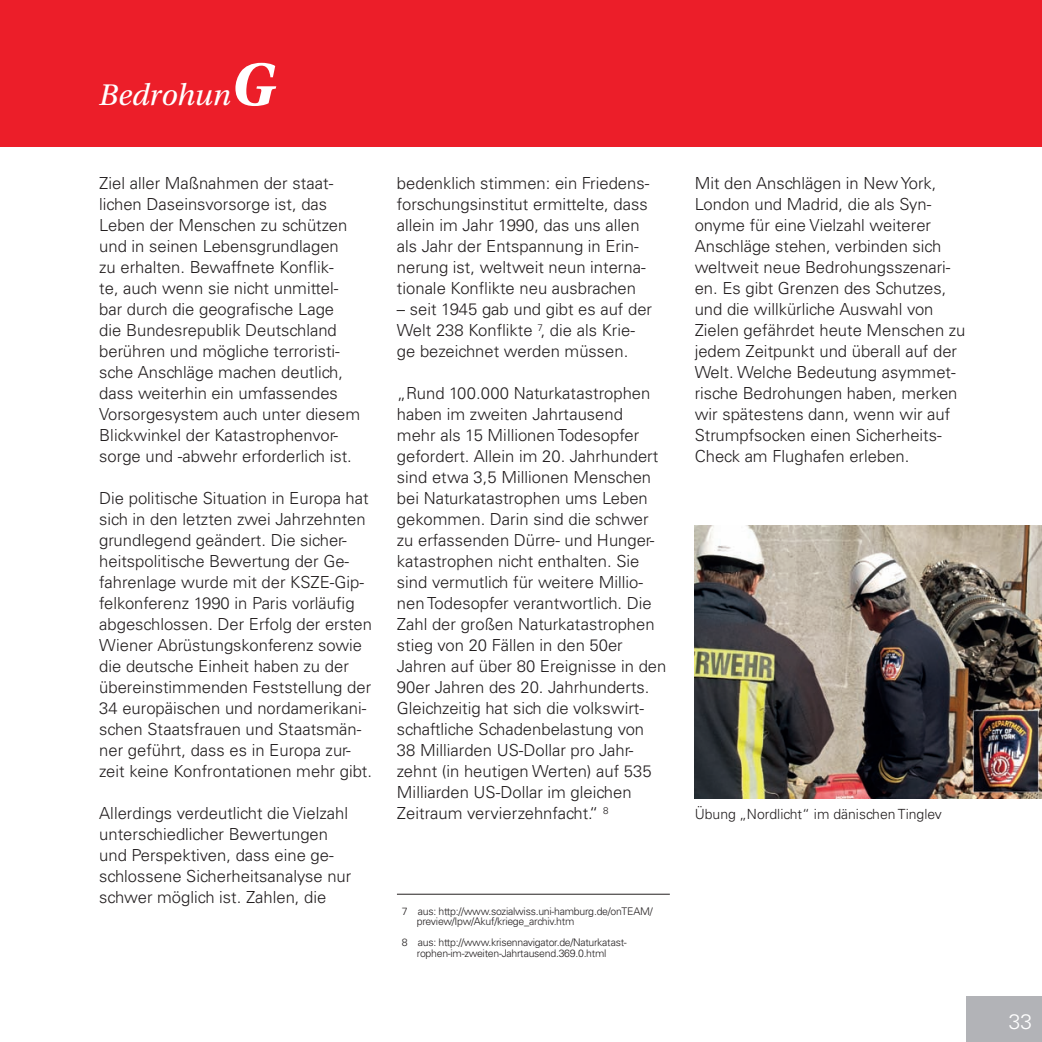
<style>
.page{position:relative;width:1042px;height:1042px;background:#fff}
.page>*{position:absolute;margin:0;border:0;box-sizing:border-box;transform-origin:0 0}
.t1{font:italic 31.5px "Utopia Std";color:#fff}
.t2{font:300 21px "Univers LT Std";color:#fff}
.t3{font:300 16.62px/21px "Univers LT Std";color:#231f20}
.t4{font:300 14px "Univers LT Std";color:#231f20}
.t5{font:300 10.5px/10.5px "Univers LT Std";letter-spacing:-.025em;color:#231f20}
.s1{font-weight:700;font-size:63px}
</style>
<div class="page">
<div style="left:0;top:0;width:1042px;height:147px;background:#ec1e29"></div>
<div style="left:966px;top:996px;width:76px;height:46px;background:#b2b3b7"></div>
<hr style="left:397px;top:894px;width:273px;height:1px;background:#231f20">
<img style="left:694px;top:525px;width:348px;height:273px">
<p class="t1" style="left:99px;top:78px;width:177px">Bedrohun<span class="s1">G</span></p>
<p class="t3" style="left:99px;top:173px;width:262px">Ziel aller Maßnahmen der staat&shy;lichen Daseinsvorsorge ist, das Leben der Menschen zu schützen und in seinen Lebensgrundlagen<br>zu erhalten. Bewaffnete Konflik-<br>te, auch wenn sie nicht unmittel&shy;bar durch die geografische Lage die Bundesrepublik Deutschland berühren und mögliche terroristi&shy;sche Anschläge machen deutlich, dass weiterhin ein umfassendes Vorsorgesystem auch unter diesem Blickwinkel der Katastrophenvor&shy;sorge und -abwehr erforderlich ist.</p>
<p class="t3" style="left:99px;top:488px;width:274px">Die politische Situation in Europa hat sich in den letzten zwei Jahrzehnten grundlegend geändert. Die sicher&shy;heitspolitische Bewertung der Ge&shy;fahrenlage wurde mit der KSZE-Gip&shy;felkonferenz 1990 in Paris vorläufig abgeschlossen. Der Erfolg der ersten Wiener Abrüstungskonferenz sowie die deutsche Einheit haben zu der übereinstimmenden Feststellung der 34 europäischen und nordamerikani&shy;schen Staatsfrauen und Staatsmän&shy;ner geführt, dass es in Europa zur&shy;zeit keine Konfrontationen mehr gibt.</p>
<p class="t3" style="left:99px;top:803px;width:254px">Allerdings verdeutlicht die Vielzahl unterschiedlicher Bewertungen und Perspektiven, dass eine ge&shy;schlossene Sicherheitsanalyse nur schwer möglich ist. Zahlen, die</p>
<p class="t3" style="left:397px;top:173px;width:254px">bedenklich stimmen: ein Friedens&shy;forschungsinstitut ermittelte, dass allein im Jahr 1990, das uns allen als Jahr der Entspannung in Erin&shy;nerung ist, weltweit neun interna&shy;tionale Konflikte neu ausbrachen</p>
<p class="t3" style="left:397px;top:299px;width:257px">– seit 1945 gab und gibt es auf der<br>Welt 238 Konflikte <sup>7</sup>, die als Krie&shy;ge bezeichnet werden müssen.</p>
<p class="t3" style="left:397px;top:383px;width:271px">„Rund 100.000 Naturkatastrophen haben im zweiten Jahrtausend<br>mehr als 15 Millionen Todesopfer gefordert. Allein im 20. Jahrhundert sind etwa 3,5 Millionen Menschen bei Naturkatastrophen ums Leben gekommen. Darin sind die schwer zu erfassenden Dürre- und Hunger&shy;katastrophen nicht enthalten. Sie sind vermutlich für weitere Millio&shy;nen Todesopfer verantwortlich. Die Zahl der großen Naturkatastrophen stieg von 20 Fällen in den 50er Jahren auf über 80 Ereignisse in den 90er Jahren des 20. Jahrhunderts.<br>Gleichzeitig hat sich die volkswirt&shy;schaftliche Schadenbelastung von 38 Milliarden US-Dollar pro Jahr&shy;zehnt (in heutigen Werten) auf 535<br>Milliarden US-Dollar im gleichen Zeitraum vervierzehnfacht.“ <sup>8</sup></p>
<p class="t5" style="left:417px;top:905px;width:237px;text-indent:-15px">7 aus: http://www.sozialwiss.uni-hamburg.de/onTEAM/ preview/Ipw/Akuf/kriege_archiv.htm</p>
<p class="t5" style="left:402px;top:937px;width:226px;text-align:center">8 aus: http://www.krisennavigator.de/Naturkatast&shy;rophen-im-zweiten-Jahrtausend.369.0.html</p>
<p class="t3" style="left:694px;top:173px;width:272px">Mit den Anschlägen in New York, London und Madrid, die als Syn&shy;onyme für eine Vielzahl weiterer Anschläge stehen, verbinden sich weltweit neue Bedrohungsszenari&shy;en. Es gibt Grenzen des Schutzes, und die willkürliche Auswahl von Zielen gefährdet heute Menschen zu jedem Zeitpunkt und überall auf der Welt. Welche Bedeutung asymmet&shy;rische Bedrohungen haben, merken wir spätestens dann, wenn wir auf Strumpfsocken einen Sicherheits-Check am Flughafen erleben.</p>
<p class="t4" style="left:694px;top:806px;width:249px">Übung „Nordlicht“ im dänischen Tinglev</p>
<p class="t2" style="left:1008px;top:1009px;width:25px">33</p>
</div>
